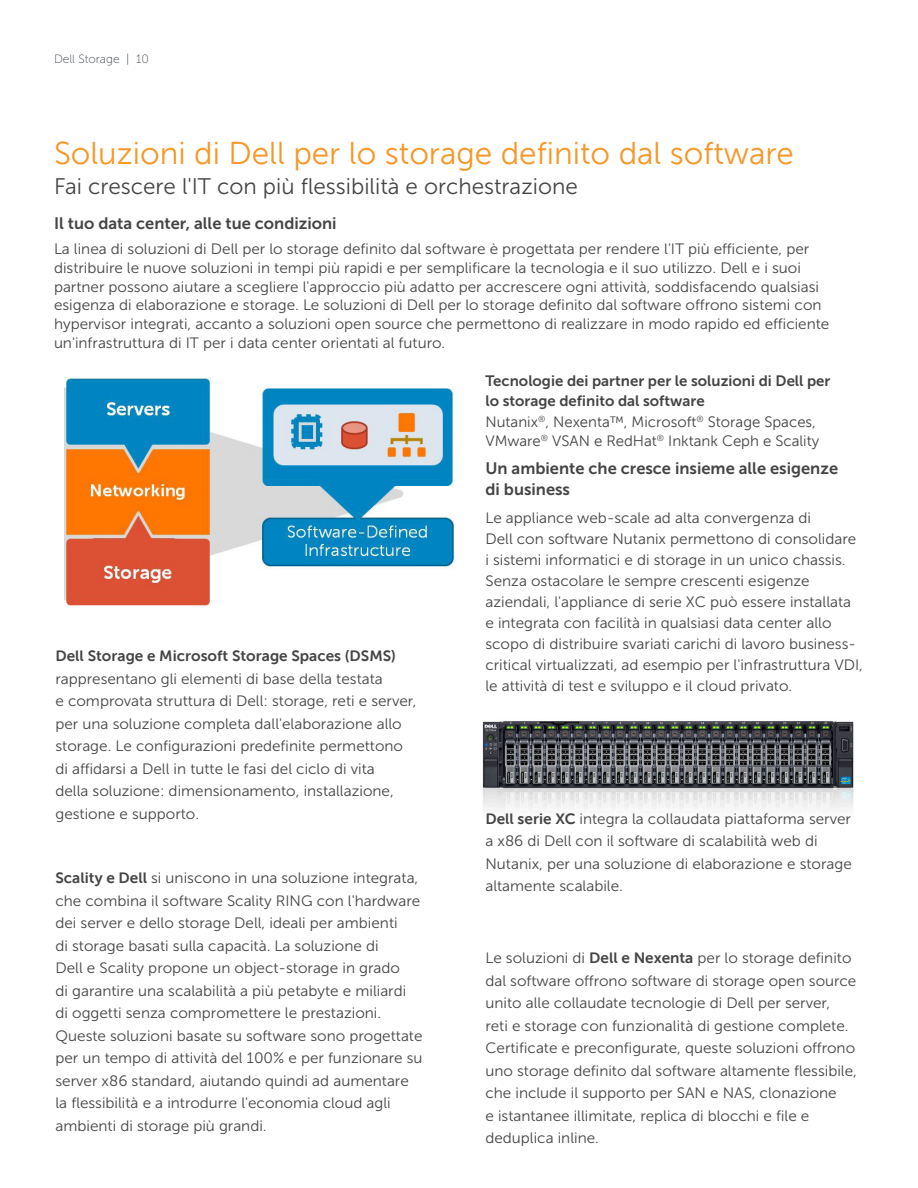
<style>
.page{position:relative;width:918px;height:1188px;background:#fff}
.page>*{position:absolute;margin:0;border:0;box-sizing:border-box;transform-origin:0 0}
.Header_Level_2{font:31.5px "Museo Sans For Dell";color:#f79727}
.Header_Level_2_Subhe{font:22.5px "Museo Sans For Dell 300";color:#444}
.Header_level_3{font:16.5px/21px "Museo Sans For Dell 700";color:#444}
.Paragraph_3{font:15px/22.5px "Museo Sans For Dell 300";color:#444}
.Header_level_4_copy{font:15px/19.5px "Museo Sans For Dell";color:#444}
.Header_level_4{font:15px/19.5px "Museo Sans For Dell 700";color:#444}
.Page_number{font:12px "Museo Sans For Dell 100";color:#3e444f}
.s1{color:#444}
.s2{font-family:"Museo Sans For Dell";font-weight:700}
</style>
<div class="page">
<img style="left:64px;top:377px;width:390px;height:229px">
<img style="left:482px;top:721px;width:372px;height:91px">
<p class="Page_number" style="left:54px;top:53px;width:96px">Dell Storage | <span class="s1">10</span></p>
<p class="Header_Level_2" style="left:54px;top:136px;width:742px">Soluzioni di Dell per lo storage definito dal software</p>
<p class="Header_Level_2_Subhe" style="left:54px;top:174px;width:525px">Fai crescere l'IT con più flessibilità e orchestrazione</p>
<p class="Header_level_3" style="left:54px;top:212px;width:284px">Il tuo data center, alle tue condizioni</p>
<p class="Paragraph_3" style="left:54px;top:240px;width:777px;line-height:18.8px">La linea di soluzioni di Dell per lo storage definito dal software è progettata per rendere l'IT più efficiente, per distribuire le nuove soluzioni in tempi più rapidi e per semplificare la tecnologia e il suo utilizzo. Dell e i suoi partner possono aiutare a scegliere l'approccio più adatto per accrescere ogni attività, soddisfacendo qualsiasi esigenza di elaborazione e storage. Le soluzioni di Dell per lo storage definito dal software offrono sistemi con hypervisor integrati, accanto a soluzioni open source che permettono di realizzare in modo rapido ed efficiente un'infrastruttura di IT per i data center orientati al futuro.</p>
<p class="Header_level_4" style="left:485px;top:371px;width:347px">Tecnologie dei partner per le soluzioni di Dell per lo storage definito dal software</p>
<p class="Header_level_4_copy" style="left:485px;top:412px;width:335px">Nutanix<sup>®</sup>, Nexenta™, Microsoft<sup>®</sup> Storage Spaces,<br>VMware<sup>®</sup> VSAN e RedHat<sup>®</sup> Inktank Ceph e Scality</p>
<p class="Header_level_3" style="left:485px;top:458px;width:354px">Un ambiente che cresce insieme alle esigenze di business</p>
<p class="Paragraph_3" style="left:485px;top:507px;width:379px;line-height:21px">Le appliance web-scale ad alta convergenza di<br>Dell con software Nutanix permettono di consolidare i sistemi informatici e di storage in un unico chassis.<br>Senza ostacolare le sempre crescenti esigenze aziendali, l'appliance di serie XC può essere installata e integrata con facilità in qualsiasi data center allo scopo di distribuire svariati carichi di lavoro business&shy;critical virtualizzati, ad esempio per l'infrastruttura VDI, le attività di test e sviluppo e il cloud privato.</p>
<p class="Paragraph_3" style="left:56px;top:645px;width:363px"><span class="s2">Dell Storage e Microsoft Storage Spaces (DSMS) </span>rappresentano gli elementi di base della testata<br>e comprovata struttura di Dell: storage, reti e server, per una soluzione completa dall'elaborazione allo storage. Le configurazioni predefinite permettono di affidarsi a Dell in tutte le fasi del ciclo di vita<br>della soluzione: dimensionamento, installazione, gestione e supporto.</p>
<p class="Paragraph_3" style="left:485px;top:807px;width:368px"><span class="s2">Dell serie XC</span> integra la collaudata piattaforma server a x86 di Dell con il software di scalabilità web di Nutanix, per una soluzione di elaborazione e storage altamente scalabile.</p>
<p class="Paragraph_3" style="left:56px;top:867px;width:369px"><span class="s2">Scality e Dell</span> si uniscono in una soluzione integrata, che combina il software Scality RING con l'hardware dei server e dello storage Dell, ideali per ambienti<br>di storage basati sulla capacità. La soluzione di<br>Dell e Scality propone un object-storage in grado<br>di garantire una scalabilità a più petabyte e miliardi<br>di oggetti senza compromettere le prestazioni.<br>Queste soluzioni basate su software sono progettate per un tempo di attività del 100% e per funzionare su server x86 standard, aiutando quindi ad aumentare la flessibilità e a introdurre l'economia cloud agli ambienti di storage più grandi.</p>
<p class="Paragraph_3" style="left:485px;top:947px;width:373px">Le soluzioni di <span class="s2">Dell e Nexenta</span> per lo storage definito dal software offrono software di storage open source unito alle collaudate tecnologie di Dell per server,<br>reti e storage con funzionalità di gestione complete.<br>Certificate e preconfigurate, queste soluzioni offrono uno storage definito dal software altamente flessibile, che include il supporto per SAN e NAS, clonazione<br>e istantanee illimitate, replica di blocchi e file e deduplica inline.</p>
</div>
